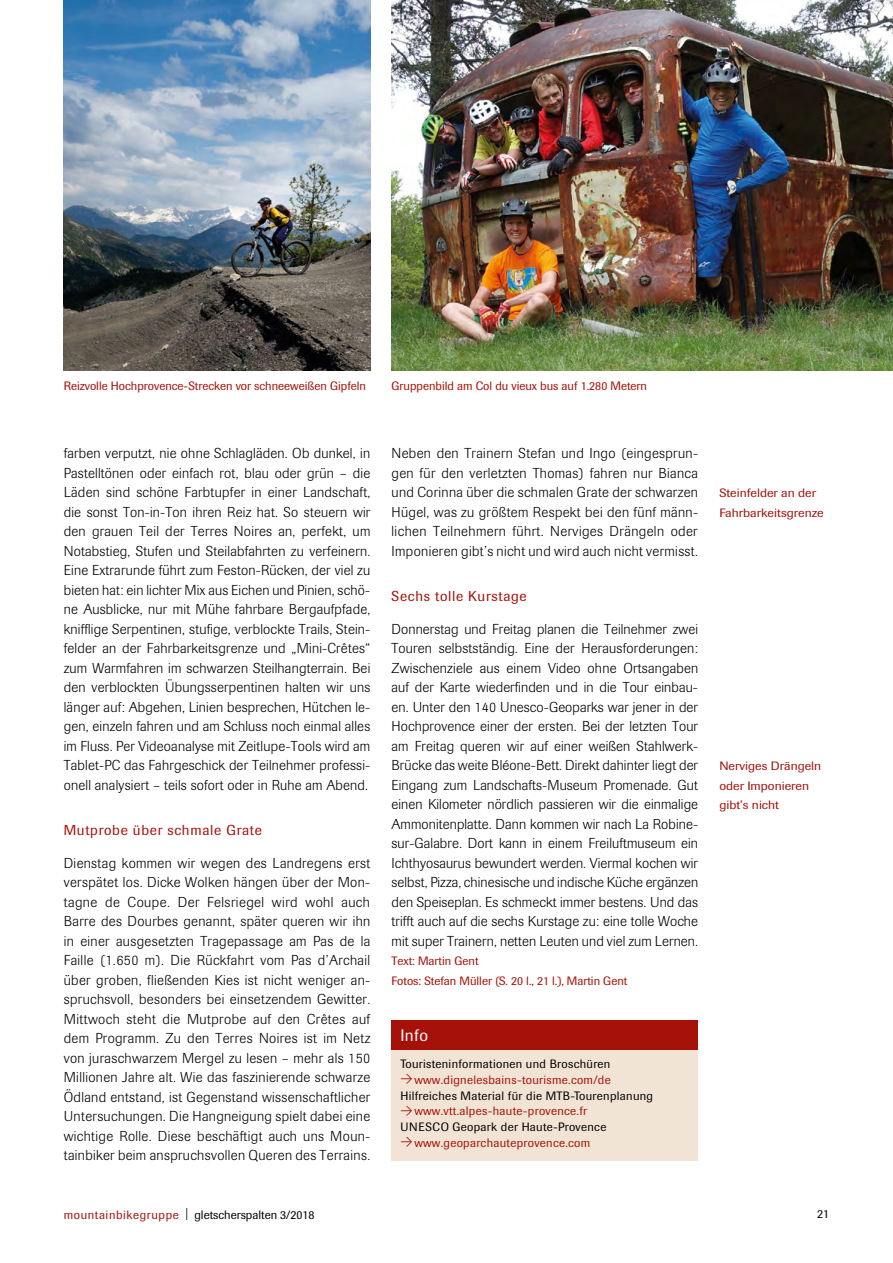
<style>
.page{position:relative;width:893px;height:1263px;background:#fff}
.page>*{position:absolute;margin:0;border:0;box-sizing:border-box;transform-origin:0 0}
.t1{font:16.5px "Imago";color:#fff}
.t2{font:300 14.25px/19.5px "Imago";letter-spacing:.02em;color:#000;text-align:justify}
.t3{font:14.25px "Imago";letter-spacing:.05em;color:#a51008}
.t4{font:12px/15.8px "Imago";letter-spacing:.025em;color:#000}
.t5{font:12px/19.5px "Imago";color:#a51008}
.t6{font:12px/19.5px "Imago";color:#a51008;scale:1.08 1}
.t7{font:12px "Imago";color:#000}
.s1{font-family:"DIN";color:#a51008}
.s2{color:#a51008}
</style>
<div class="page">
<img style="left:64px;top:0;width:306px;height:370px">
<img style="left:392px;top:0;width:501px;height:370px">
<div style="left:392px;top:1020px;width:306px;height:141px;background:#f2e4d4"></div>
<div style="left:392px;top:1020px;width:306px;height:30px;background:#a51008"></div>
<p class="t5" style="left:64px;top:377px;width:304px">Reizvolle Hochprovence-Strecken vor schneeweißen Gipfeln</p>
<p class="t5" style="left:392px;top:377px;width:257px">Gruppenbild am Col du vieux bus auf 1.280 Metern</p>
<p class="t2" style="left:64px;top:444px;width:308px">farben verputzt, nie ohne Schlagläden. Ob dunkel, in Pastelltönen oder einfach rot, blau oder grün – die Läden sind schöne Farbtupfer in einer Landschaft, die sonst Ton-in-Ton ihren Reiz hat. So steuern wir den grauen Teil der Terres Noires an, perfekt, um Notabstieg, Stufen und Steilabfahrten zu verfeinern.<br>Eine Extrarunde führt zum Feston-Rücken, der viel zu bieten hat: ein lichter Mix aus Eichen und Pinien, schö&shy;ne Ausblicke, nur mit Mühe fahrbare Bergaufpfade, knifflige Serpentinen, stufige, verblockte Trails, Stein&shy;felder an der Fahrbarkeitsgrenze und „Mini-Crêtes“ zum Warmfahren im schwarzen Steilhangterrain. Bei den verblockten Übungsserpentinen halten wir uns länger auf: Abgehen, Linien besprechen, Hütchen le&shy;gen, einzeln fahren und am Schluss noch einmal alles im Fluss. Per Videoanalyse mit Zeitlupe-Tools wird am Tablet-PC das Fahrgeschick der Teilnehmer professi&shy;onell analysiert – teils sofort oder in Ruhe am Abend.</p>
<p class="t3" style="left:64px;top:824px;width:200px">Mutprobe über schmale Grate</p>
<p class="t2" style="left:64px;top:853px;width:308px">Dienstag kommen wir wegen des Landregens erst verspätet los. Dicke Wolken hängen über der Mon&shy;tagne de Coupe. Der Felsriegel wird wohl auch Barre des Dourbes genannt, später queren wir ihn in einer ausgesetzten Tragepassage am Pas de la Faille (1.650 m). Die Rückfahrt vom Pas d’Archail über groben, fließenden Kies ist nicht weniger an&shy;spruchsvoll, besonders bei einsetzendem Gewitter.<br>Mittwoch steht die Mutprobe auf den Crêtes auf dem Programm. Zu den Terres Noires ist im Netz von juraschwarzem Mergel zu lesen – mehr als 150<br>Millionen Jahre alt. Wie das faszinierende schwarze Ödland entstand, ist Gegenstand wissenschaftlicher Untersuchungen. Die Hangneigung spielt dabei eine wichtige Rolle. Diese beschäftigt auch uns Moun&shy;tainbiker beim anspruchsvollen Queren des Terrains.</p>
<p class="t2" style="left:392px;top:444px;width:308px">Neben den Trainern Stefan und Ingo (eingesprun&shy;gen für den verletzten Thomas) fahren nur Bianca und Corinna über die schmalen Grate der schwarzen Hügel, was zu größtem Respekt bei den fünf männ&shy;lichen Teilnehmern führt. Nerviges Drängeln oder Imponieren gibt’s nicht und wird auch nicht vermisst.</p>
<p class="t3" style="left:392px;top:590px;width:137px">Sechs tolle Kurstage</p>
<p class="t2" style="left:392px;top:619px;width:308px">Donnerstag und Freitag planen die Teilnehmer zwei Touren selbstständig. Eine der Herausforderungen:<br>Zwischenziele aus einem Video ohne Ortsangaben auf der Karte wiederfinden und in die Tour einbau&shy;en. Unter den 140 Unesco-Geoparks war jener in der Hochprovence einer der ersten. Bei der letzten Tour am Freitag queren wir auf einer weißen Stahlwerk-Brücke das weite Bléone-Bett. Direkt dahinter liegt der Eingang zum Landschafts-Museum Promenade. Gut einen Kilometer nördlich passieren wir die einmalige Ammonitenplatte. Dann kommen wir nach La Robine&shy;sur-Galabre. Dort kann in einem Freiluftmuseum ein Ichthyosaurus bewundert werden. Viermal kochen wir selbst, Pizza, chinesische und indische Küche ergänzen den Speiseplan. Es schmeckt immer bestens. Und das trifft auch auf die sechs Kurstage zu: eine tolle Woche mit super Trainern, netten Leuten und viel zum Lernen.</p>
<p class="t5" style="left:392px;top:953px;width:237px">Text: Martin Gent<br>Fotos: Stefan Müller (S. 20 l., 21 l.), Martin Gent</p>
<p class="t1" style="left:400px;top:1028px;width:29px">Info</p>
<p class="t4" style="left:400px;top:1057px;width:254px">Touristeninformationen und Broschüren<br><span class="s1">&gt;</span> <span class="s2">www.dignelesbains-tourisme.com/de </span>Hilfreiches Material für die MTB-Tourenplanung <span class="s1">&gt;</span> <span class="s2">www.vtt.alpes-haute-provence.fr<br></span>UNESCO Geopark der Haute-Provence<br><span class="s1">&gt;</span> <span class="s2">www.geoparchauteprovence.com</span></p>
<p class="t6" style="left:719px;top:484px;width:98px">Steinfelder an der<br>Fahrbarkeitsgrenze</p>
<p class="t6" style="left:719px;top:758px;width:96px">Nerviges Drängeln oder Imponieren gibt’s nicht</p>
<p class="t7" style="left:64px;top:1210px;width:252px"><span class="s2">mountainbikegruppe</span> | gletscherspalten 3/2018</p>
<p class="t4" style="left:817px;top:1207px;width:13px">21</p>
</div>
